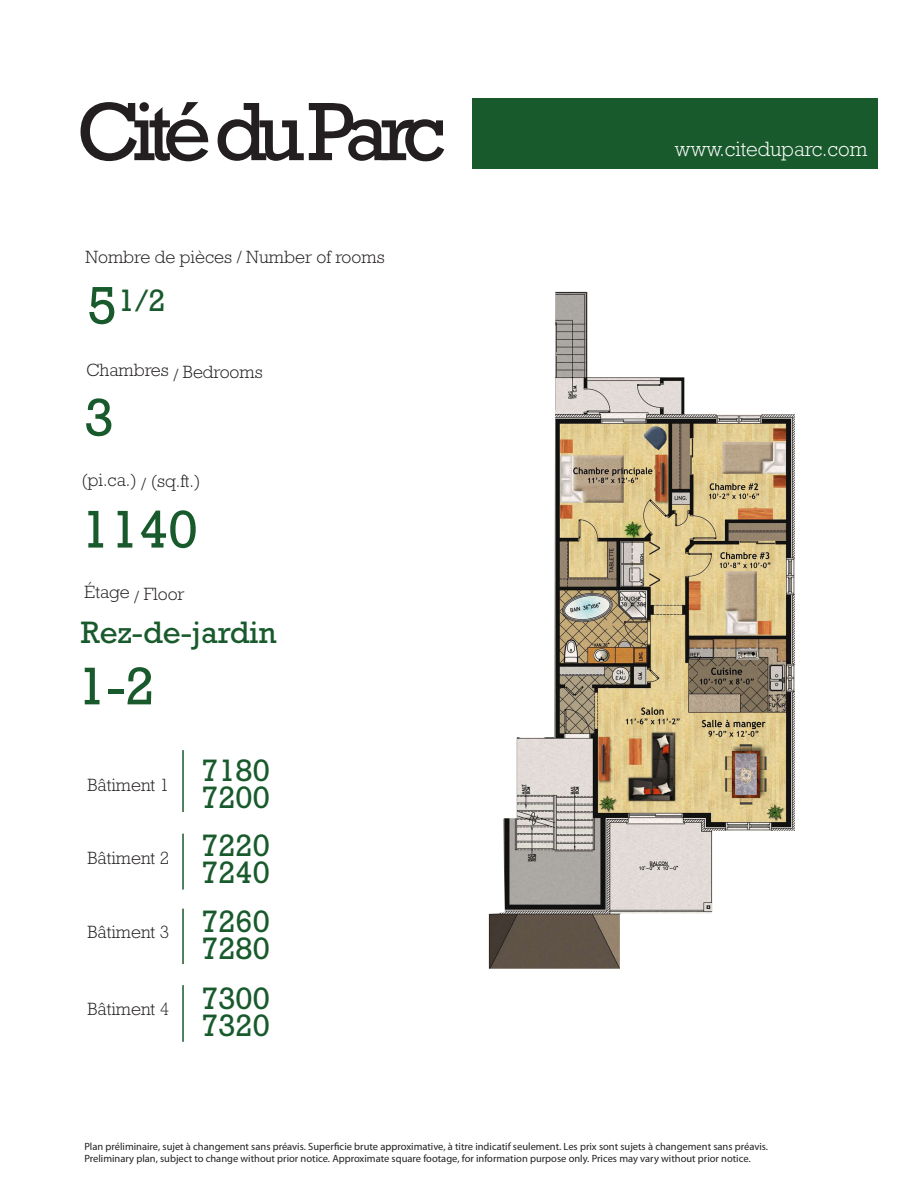
<style>
.page{position:relative;width:918px;height:1188px;background:#fff}
.page>*{position:absolute;margin:0;border:0;box-sizing:border-box;transform-origin:0 0}
.t1{font:84.15px "Rockwell";letter-spacing:-.11em;color:#231f20}
.t2{font:54px "Rockwell Std";color:#195a2d}
.t3{font:31.5px "Rockwell Std";color:#195a2d}
.t4{font:300 21px "Rockwell Std";color:#fff}
.t5{font:300 18px "Rockwell Std";color:#231f20}
.t6{font:10.5px "Myriad Pro";color:#231f20}
</style>
<div class="page">
<div style="left:472px;top:98px;width:406px;height:71px;background:#195a2d"></div>
<hr style="left:182px;top:750px;width:2px;height:62px;background:#195a2d">
<hr style="left:182px;top:834px;width:2px;height:56px;background:#195a2d">
<hr style="left:182px;top:909px;width:2px;height:55px;background:#195a2d">
<hr style="left:182px;top:985px;width:2px;height:57px;background:#195a2d">
<img style="left:488px;top:292px;width:307px;height:677px">
<p class="t1" style="left:77px;top:83px;width:371px">Cité du Parc</p>
<p class="t5" style="left:85px;top:247px;width:301px">Nombre de pièces / Number of rooms</p>
<p class="t2" style="left:87px;top:274px;width:31px">5</p>
<p class="t3" style="left:118px;top:283px;width:49px">1/2</p>
<p class="t5" style="left:86px;top:362px;width:178px">Chambres / Bedrooms</p>
<p class="t2" style="left:84px;top:386px;width:31px">3</p>
<p class="t5" style="left:81px;top:471px;width:121px">(pi.ca.) / (sq.ft.)</p>
<p class="t2" style="left:81px;top:498px;width:119px">1140</p>
<p class="t5" style="left:84px;top:583px;width:102px">Étage / Floor</p>
<p class="t3" style="left:81px;top:614px;width:197px">Rez-de-jardin</p>
<p class="t2" style="left:77px;top:655px;width:79px">1-2</p>
<p class="t5" style="left:87px;top:775px;width:83px">Bâtiment 1</p>
<p class="t5" style="left:87px;top:848px;width:83px">Bâtiment 2</p>
<p class="t5" style="left:87px;top:922px;width:83px">Bâtiment 3</p>
<p class="t5" style="left:87px;top:998px;width:83px">Bâtiment 4</p>
<p class="t3" style="left:201px;top:752px;width:70px">7180</p>
<p class="t3" style="left:201px;top:779px;width:70px">7200</p>
<p class="t3" style="left:201px;top:827px;width:70px">7220</p>
<p class="t3" style="left:201px;top:854px;width:70px">7240</p>
<p class="t3" style="left:201px;top:903px;width:70px">7260</p>
<p class="t3" style="left:201px;top:931px;width:70px">7280</p>
<p class="t3" style="left:201px;top:980px;width:70px">7300</p>
<p class="t3" style="left:201px;top:1007px;width:70px">7320</p>
<p class="t4" style="left:675px;top:137px;width:194px">www.citeduparc.com</p>
<p class="t6" style="left:84px;top:1140px;width:685px">Plan préliminaire, sujet à changement sans préavis. Superficie brute approximative, à titre indicatif seulement. Les prix sont sujets à changement sans préavis.</p>
<p class="t6" style="left:84px;top:1152px;width:668px">Preliminary plan, subject to change without prior notice. Approximate square footage, for information purpose only. Prices may vary without prior notice.</p>
</div>
